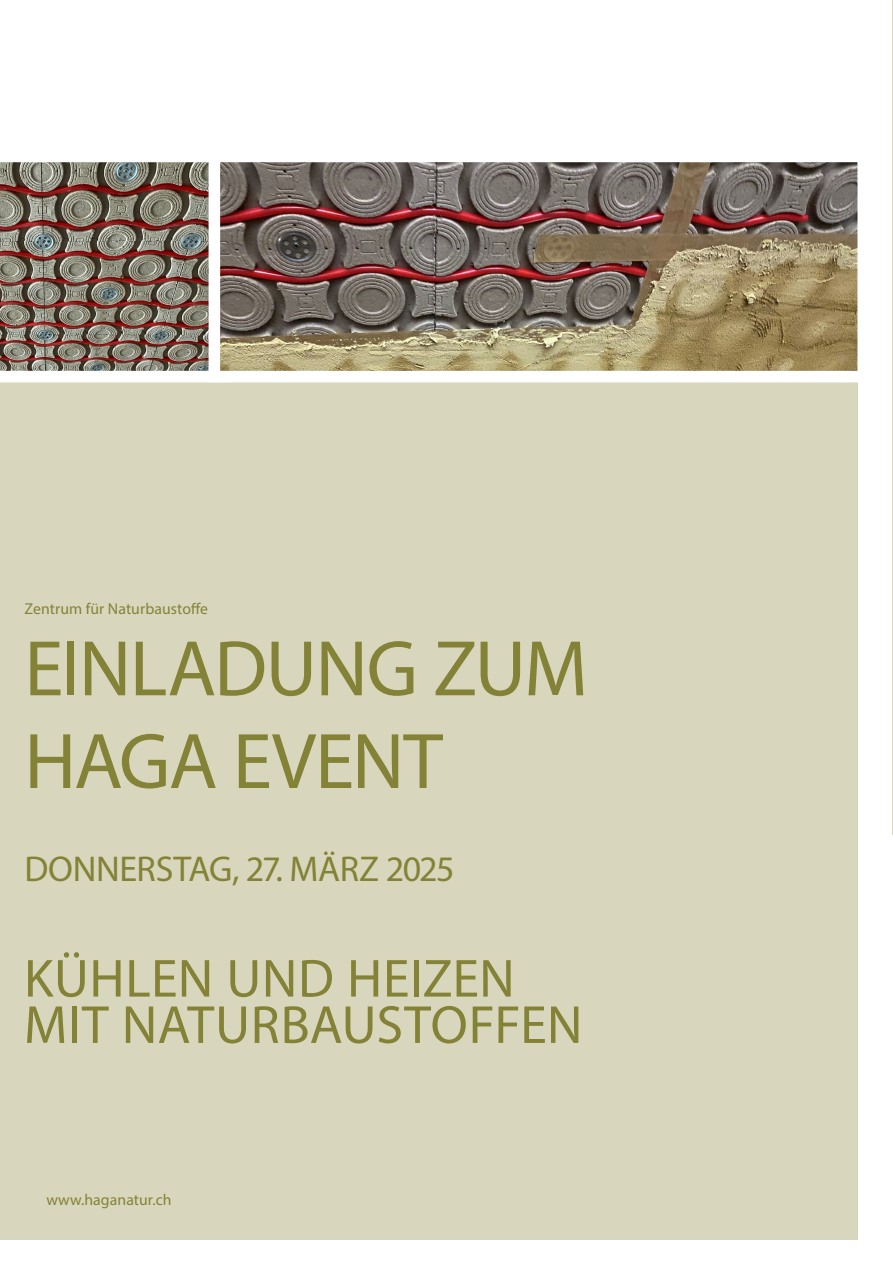
<style>
.page{position:relative;width:893px;height:1263px;background:#fff}
.page>*{position:absolute;margin:0;border:0;box-sizing:border-box;transform-origin:0 0}
.Cover_Titel{font:79.5px "Myriad Pro";letter-spacing:-.02em;color:#838236}
.Text{font:54px/46.3px "Myriad Pro";letter-spacing:.005em;color:#838236}
.Cover_Titel-2{font:36px "Myriad Pro";letter-spacing:-.015em;color:#838236}
.Cover_Text{font:15.75px "Myriad Pro";letter-spacing:.005em;color:#838236}
</style>
<div class="page">
<div style="left:0;top:382px;width:857px;height:858px;background:#d8d7bd"></div>
<img style="left:0;top:162px;width:209px;height:209px">
<img style="left:222px;top:164px;width:634px;height:205px">
<div style="left:209px;top:151px;width:660px;height:231px;border:12px solid #fff"></div>
<hr style="left:892px;top:0;width:1px;height:834px;background:#d8d7bd">
<p class="Cover_Text" style="left:25px;top:599px;width:185px">Zentrum für Naturbaustoffe</p>
<p class="Cover_Titel" style="left:24px;top:620px;width:565px">EINLADUNG ZUM</p>
<p class="Cover_Titel" style="left:24px;top:712px;width:420px">HAGA EVENT</p>
<p class="Cover_Titel-2" style="left:24px;top:846px;width:432px">DONNERSTAG, 27. MÄRZ 2025</p>
<p class="Text" style="left:24px;top:954px;width:560px">KÜHLEN UND HEIZEN<br>MIT NATURBAUSTOFFEN</p>
<p class="Cover_Text" style="left:46px;top:1190px;width:127px">www.haganatur.ch</p>
</div>
